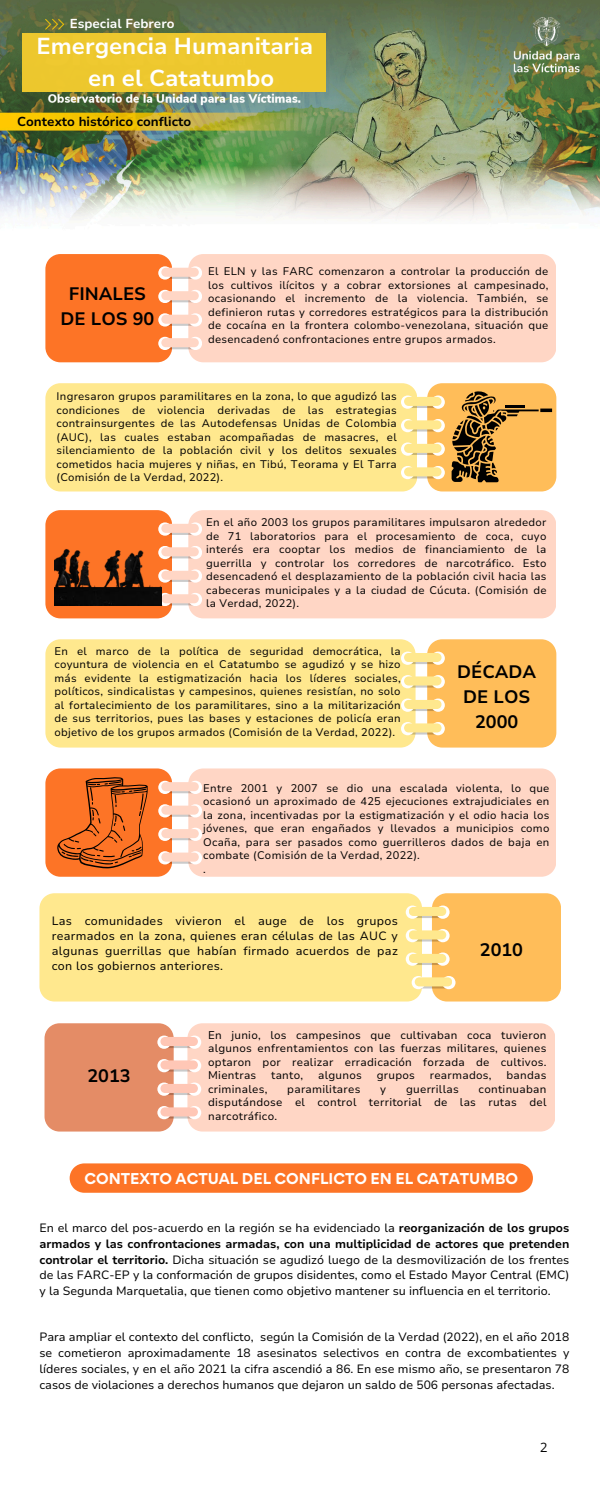
<style>
.page{position:relative;width:600px;height:1500px;background:#fff}
.page>*{position:absolute;margin:0;border:0;box-sizing:border-box;transform-origin:0 0}
.t1{font:700 23px/31.5px "Nunito Sans 10 pt";color:#fff;text-align:center}
.t2{font:700 18px/24.8px "Nunito Sans 10 pt";color:#000;text-align:center}
.t3{font:700 14px "Gordita";color:#fff}
.t4{font:700 13px "Nunito Sans 10 pt";color:#000}
.t5{font:700 13px "Nunito Sans 10 pt";color:#fff}
.t6{font:13px "Open Sans";color:#000}
.t7{font:12px/15.8px "Nunito Sans 10 pt";color:#000;text-align:justify}
.t8{font:11.2px/13.5px "Nunito Sans 10 pt";letter-spacing:.025em;color:#000;text-align:justify}
.t9{font:11px/13.5px "Nunito Sans 10 pt";letter-spacing:.025em;color:#000;text-align:justify}
.s1{font-weight:700}
</style>
<div class="page">
<div style="left:202px;top:254px;width:354px;height:108px;background:#ffd6c5"></div>
<svg style="left:45px;top:254px;width:157px;height:108px;background:#fc8f52"></svg>
<div style="left:45px;top:383px;width:356px;height:109px;background:#ffe88e"></div>
<div style="left:202px;top:510px;width:354px;height:108px;background:#ffd6c5"></div>
<svg style="left:45px;top:510px;width:157px;height:108px"></svg>
<div style="left:45px;top:639px;width:356px;height:109px;background:#ffe88e"></div>
<svg style="left:401px;top:639px;width:155px;height:109px;background:#fec870"></svg>
<div style="left:202px;top:768px;width:354px;height:109px;background:#ffd6c5"></div>
<div style="left:39px;top:893px;width:367px;height:109px;background:#ffe88e"></div>
<svg style="left:406px;top:893px;width:155px;height:109px;background:#fec86f"></svg>
<img style="left:0;top:0;width:600px;height:220px">
<svg style="left:401px;top:383px;width:155px;height:109px;background:#dbae63"></svg>
<img style="left:54px;top:471px;width:108px;height:134px">
<svg style="left:45px;top:768px;width:157px;height:109px;background:#ec8850"></svg>
<div style="left:201px;top:1023px;width:354px;height:109px;background:#ffd6c5"></div>
<svg style="left:45px;top:1023px;width:156px;height:109px;background:#e99f7f"></svg>
<svg style="left:70px;top:1163px;width:463px;height:30px;background:#fd782d"></svg>
<div style="left:22px;top:33px;width:304px;height:59px;background:#efc92e"></div>
<h3 class="t5" style="left:70px;top:15px;width:106px">Especial Febrero</h3>
<h3 class="t1" style="left:37px;top:31px;width:278px">Emergencia Humanitaria en el Catatumbo</h3>
<h1 class="t4" style="left:17px;top:113px;width:176px">Contexto histórico conflicto</h1>
<h5 class="t2" style="left:61px;top:282px;width:95px">FINALES<br>DE LOS 90</h5>
<h2 class="t9" style="left:208px;top:265px;width:342px">El ELN y las FARC comenzaron a controlar la producción de los cultivos ilícitos y a cobrar extorsiones al campesinado, ocasionando el incremento de la violencia. También, se definieron rutas y corredores estratégicos para la distribución de cocaína en la frontera colombo-venezolana, situación que desencadenó confrontaciones entre grupos armados.</h2>
<h3 class="t9" style="left:57px;top:390px;width:342px">Ingresaron grupos paramilitares en la zona, lo que agudizó las condiciones de violencia derivadas de las estrategias contrainsurgentes de las Autodefensas Unidas de Colombia (AUC), las cuales estaban acompañadas de masacres, el silenciamiento de la población civil y los delitos sexuales cometidos hacia mujeres y niñas, en Tibú, Teorama y El Tarra (Comisión de la Verdad, 2022).</h3>
<p class="t9" style="left:206px;top:516px;width:342px">En el año 2003 los grupos paramilitares impulsaron alrededor de 71 laboratorios para el procesamiento de coca, cuyo interés era cooptar los medios de financiamiento de la guerrilla y controlar los corredores de narcotráfico. Esto desencadenó el desplazamiento de la población civil hacia las cabeceras municipales y a la ciudad de Cúcuta. (Comisión de la Verdad, 2022).</p>
<p class="t9" style="left:54px;top:644px;width:348px">En el marco de la política de seguridad democrática, la coyuntura de violencia en el Catatumbo se agudizó y se hizo más evidente la estigmatización hacia los líderes sociales, políticos, sindicalistas y campesinos, quienes resistían, no solo al fortalecimiento de los paramilitares, sino a la militarización de sus territorios, pues las bases y estaciones de policía eran objetivo de los grupos armados (Comisión de la Verdad, 2022).</p>
<p class="t2" style="left:457px;top:660px;width:81px">DÉCADA<br>DE LOS<br>2000</p>
<p class="t9" style="left:203px;top:781px;width:348px">Entre 2001 y 2007 se dio una escalada violenta, lo que ocasionó un aproximado de 425 ejecuciones extrajudiciales en la zona, incentivadas por la estigmatización y el odio hacia los jóvenes, que eran engañados y llevados a municipios como Ocaña, para ser pasados como guerrilleros dados de baja en combate (Comisión de la Verdad, 2022).</p>
<p class="t9" style="left:203px;top:862px;width:4px">.</p>
<p class="t7" style="left:52px;top:914px;width:348px;line-height:15px">Las comunidades vivieron el auge de los grupos rearmados en la zona, quienes eran células de las AUC y algunas guerrillas que habían firmado acuerdos de paz con los gobiernos anteriores.</p>
<h3 class="t2" style="left:480px;top:938px;width:45px">2010</h3>
<p class="t2" style="left:87px;top:1064px;width:45px">2013</p>
<p class="t8" style="left:208px;top:1028px;width:340px">En junio, los campesinos que cultivaban coca tuvieron algunos enfrentamientos con las fuerzas militares, quienes optaron por realizar erradicación forzada de cultivos.<br>Mientras</p>
<p class="t8" style="left:271px;top:1069px;width:34px">tanto,</p>
<p class="t8" style="left:318px;top:1069px;width:45px">algunos</p>
<p class="t8" style="left:377px;top:1069px;width:40px">grupos</p>
<p class="t8" style="left:430px;top:1069px;width:63px">rearmados,</p>
<p class="t8" style="left:506px;top:1069px;width:42px">bandas</p>
<p class="t8" style="left:208px;top:1082px;width:61px">criminales,</p>
<p class="t8" style="left:287px;top:1082px;width:75px">paramilitares</p>
<p class="t8" style="left:380px;top:1082px;width:7px">y</p>
<p class="t8" style="left:406px;top:1082px;width:54px">guerrillas</p>
<p class="t8" style="left:208px;top:1082px;width:340px;text-indent:270px">continuaban disputándose el control territorial de las rutas del narcotráfico.</p>
<h5 class="t3" style="left:85px;top:1169px;width:435px">CONTEXTO ACTUAL DEL CONFLICTO EN EL CATATUMBO</h5>
<p class="t7" style="left:39px;top:1220px;width:531px">En el marco del pos-acuerdo en la región se ha evidenciado la <span class="s1">reorganización de los grupos armados y las confrontaciones armadas, con una multiplicidad de actores que pretenden controlar el territorio.</span> Dicha situación se agudizó luego de la desmovilización de los frentes de las FARC-EP y la conformación de grupos disidentes, como el Estado Mayor Central (EMC) y la Segunda Marquetalia, que tienen como objetivo mantener su influencia en el territorio.</p>
<p class="t7" style="left:39px;top:1329px;width:531px">Para ampliar el contexto del conflicto, según la Comisión de la Verdad (2022), en el año 2018 se cometieron aproximadamente 18 asesinatos selectivos en contra de excombatientes y líderes sociales, y en el año 2021 la cifra ascendió a 86. En ese mismo año, se presentaron 78 casos de violaciones a derechos humanos que dejaron un saldo de 506 personas afectadas.</p>
<p class="t6" style="left:540px;top:1438px;width:9px">2</p>
</div>
